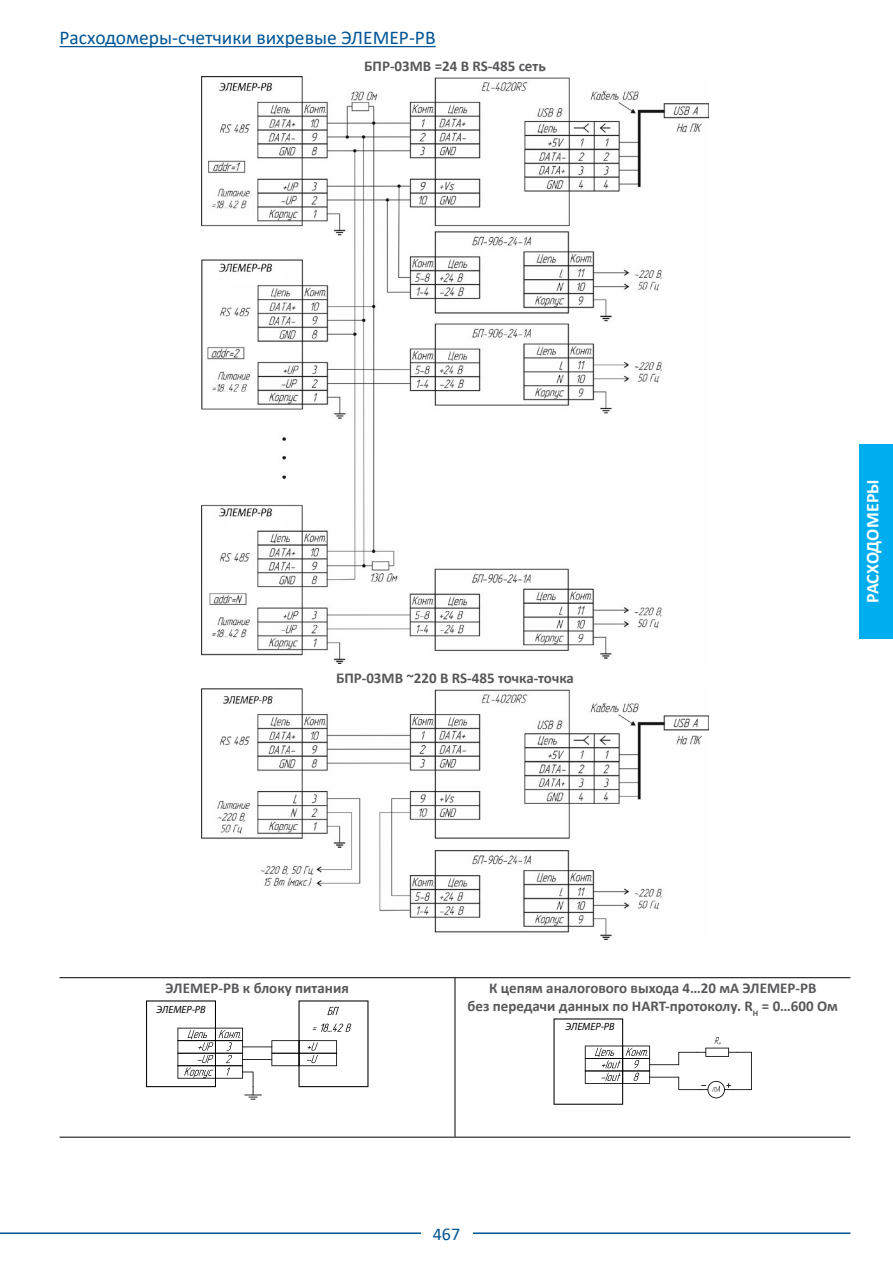
<style>
.page{position:relative;width:893px;height:1263px;background:#fff}
.page>*{position:absolute;margin:0;border:0;box-sizing:border-box;transform-origin:0 0}
.t1{font:19.5px "Calibri";color:#005595}
.t2{font:700 18px "Calibri";color:#fff}
.t3{font:18px "Calibri";color:#005595}
.t4{font:700 15px/18px "Calibri";color:#58585b;text-align:center}
.t5{font:italic 10.5px "Myriad Pro";color:#000}
</style>
<div class="page">
<hr style="left:0;top:1232px;width:850px;height:2px;background:#005595">
<hr style="left:60px;top:46px;width:376px;height:1px;background:#005595">
<div style="left:421px;top:1225px;width:51px;height:16px;background:#fff"></div>
<div style="left:859px;top:444px;width:34px;height:194px;background:#00aeef"></div>
<hr style="left:60px;top:977px;width:395px;height:1px;background:#000">
<hr style="left:455px;top:977px;width:395px;height:1px;background:#000">
<hr style="left:455px;top:978px;width:1px;height:159px;background:#000">
<hr style="left:60px;top:1137px;width:395px;height:1px;background:#000">
<hr style="left:455px;top:1137px;width:395px;height:1px;background:#000">
<img style="left:202px;top:77px;width:506px;height:586px">
<img style="left:202px;top:688px;width:506px;height:251px">
<hr style="left:242px;top:1046px;width:30px;height:1px;background:#000">
<hr style="left:242px;top:1059px;width:30px;height:1px;background:#000">
<svg style="left:146px;top:1000px;width:116px;height:100px"></svg>
<svg style="left:271px;top:1000px;width:97px;height:87px"></svg>
<hr style="left:649px;top:1064px;width:30px;height:1px;background:#000">
<hr style="left:649px;top:1077px;width:30px;height:1px;background:#000">
<svg style="left:553px;top:1018px;width:97px;height:87px"></svg>
<svg style="left:678px;top:1037px;width:74px;height:61px"></svg>
<h1 class="t1" style="left:60px;top:24px;width:378px">Расходомеры-счетчики вихревые ЭЛЕМЕР-РВ</h1>
<p class="t4" style="left:364px;top:57px;width:183px">БПР-03МВ =24 В RS-485 сеть</p>
<p class="t4" style="left:336px;top:669px;width:239px">БПР-03МВ ~220 В RS-485 точка-точка</p>
<p class="t2" style="left:860px;top:603px;width:125px;rotate:-90deg">РАСХОДОМЕРЫ</p>
<p class="t4" style="left:166px;top:979px;width:185px">ЭЛЕМЕР-РВ к блоку питания</p>
<p class="t5" style="left:156px;top:1003px;width:51px">ЭЛЕМЕР-РВ</p>
<p class="t4" style="left:467px;top:979px;width:372px">К цепям аналогового выхода 4…20 мА ЭЛЕМЕР-РВ<br>без передачи данных по HART-протоколу. R<sub>Н</sub> = 0…600 Ом</p>
<p class="t5" style="left:565px;top:1020px;width:51px">ЭЛЕМЕР-РВ</p>
<p class="t3" style="left:433px;top:1221px;width:29px">467</p>
</div>
